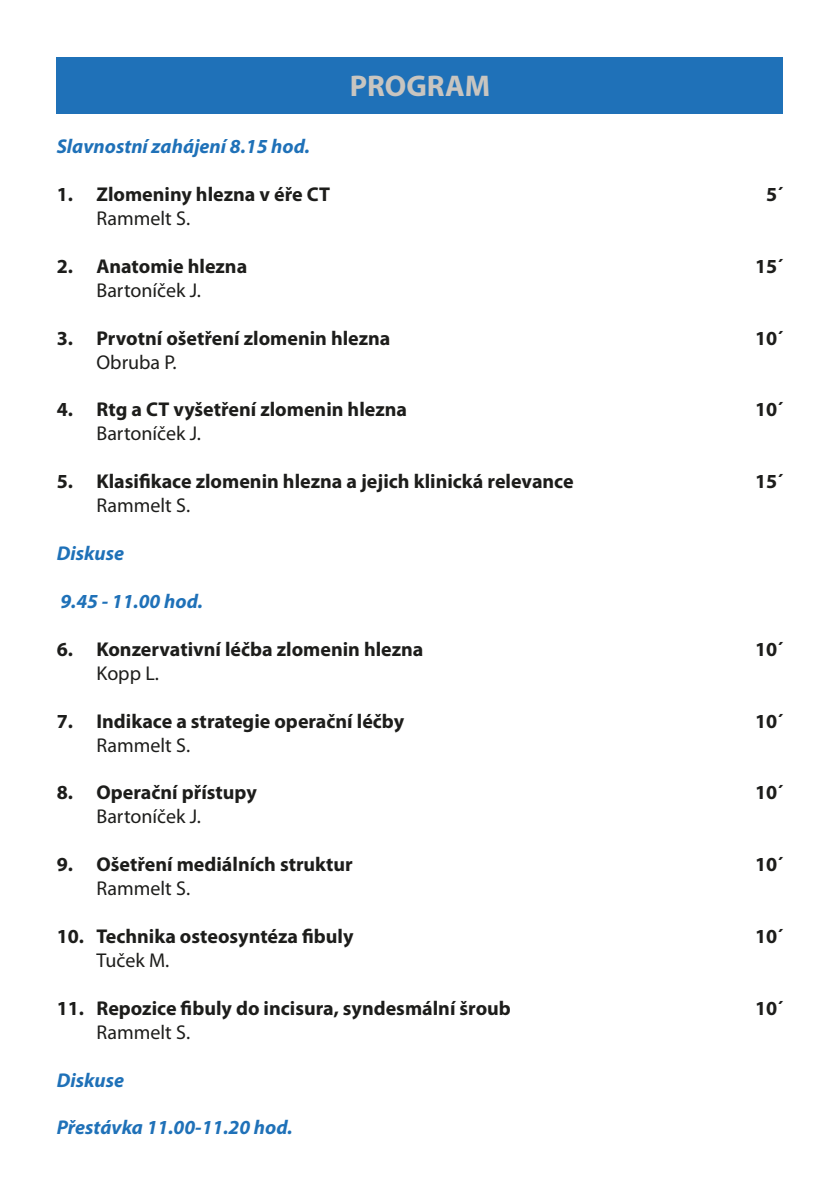
<style>
.page{position:relative;width:840px;height:1191px;background:#fff}
.page>*{position:absolute;margin:0;border:0;box-sizing:border-box;transform-origin:0 0}
.t1{font:700 30px "Myriad Pro";color:#c8c5c0}
.t2{font:700 20px "Myriad Pro";color:#1d1d1b}
.t3{font:20px "Myriad Pro";color:#1d1d1b}
.t4{font:italic 700 20px "Myriad Pro";color:#1f71b8}
</style>
<div class="page">
<div style="left:57px;top:57px;width:725px;height:56px;background:#1f71b8"></div>
<h1 class="t1" style="left:349px;top:67px;width:142px">PROGRAM</h1>
<p class="t4" style="left:57px;top:133px;width:254px">Slavnostní zahájení 8.15 hod.</p>
<p class="t2" style="left:57px;top:181px;width:274px">1. Zlomeniny hlezna v éře CT</p>
<p class="t2" style="left:765px;top:181px;width:19px">5´</p>
<p class="t3" style="left:96px;top:206px;width:95px">Rammelt S.</p>
<p class="t2" style="left:57px;top:253px;width:192px">2. Anatomie hlezna</p>
<p class="t2" style="left:754px;top:253px;width:30px">15´</p>
<p class="t3" style="left:96px;top:278px;width:106px">Bartoníček J.</p>
<p class="t2" style="left:57px;top:325px;width:335px">3. Prvotní ošetření zlomenin hlezna</p>
<p class="t2" style="left:754px;top:325px;width:30px">10´</p>
<p class="t3" style="left:96px;top:349px;width:81px">Obruba P.</p>
<p class="t2" style="left:57px;top:397px;width:352px">4. Rtg a CT vyšetření zlomenin hlezna</p>
<p class="t2" style="left:754px;top:397px;width:30px">10´</p>
<p class="t3" style="left:96px;top:421px;width:106px">Bartoníček J.</p>
<p class="t2" style="left:57px;top:468px;width:518px">5. Klasifikace zlomenin hlezna a jejich klinická relevance</p>
<p class="t2" style="left:754px;top:468px;width:30px">15´</p>
<p class="t3" style="left:96px;top:493px;width:95px">Rammelt S.</p>
<p class="t4" style="left:57px;top:540px;width:69px">Diskuse</p>
<p class="t4" style="left:60px;top:588px;width:144px">9.45 - 11.00 hod.</p>
<p class="t2" style="left:57px;top:636px;width:368px">6. Konzervativní léčba zlomenin hlezna</p>
<p class="t2" style="left:754px;top:636px;width:30px">10´</p>
<p class="t3" style="left:96px;top:660px;width:64px">Kopp L.</p>
<p class="t2" style="left:57px;top:708px;width:349px">7. Indikace a strategie operační léčby</p>
<p class="t2" style="left:754px;top:708px;width:30px">10´</p>
<p class="t3" style="left:96px;top:732px;width:95px">Rammelt S.</p>
<p class="t2" style="left:57px;top:779px;width:201px">8. Operační přístupy</p>
<p class="t2" style="left:754px;top:779px;width:30px">10´</p>
<p class="t3" style="left:96px;top:804px;width:106px">Bartoníček J.</p>
<p class="t2" style="left:57px;top:851px;width:297px">9. Ošetření mediálních struktur</p>
<p class="t2" style="left:754px;top:851px;width:30px">10´</p>
<p class="t3" style="left:96px;top:876px;width:95px">Rammelt S.</p>
<p class="t2" style="left:57px;top:923px;width:298px">10. Technika osteosyntéza fibuly</p>
<p class="t2" style="left:754px;top:923px;width:30px">10´</p>
<p class="t3" style="left:96px;top:947px;width:74px">Tuček M.</p>
<p class="t2" style="left:57px;top:995px;width:455px">11. Repozice fibuly do incisura, syndesmální šroub</p>
<p class="t2" style="left:754px;top:995px;width:30px">10´</p>
<p class="t3" style="left:96px;top:1019px;width:95px">Rammelt S.</p>
<p class="t4" style="left:57px;top:1066px;width:69px">Diskuse</p>
<p class="t4" style="left:57px;top:1114px;width:237px">Přestávka 11.00-11.20 hod.</p>
</div>
